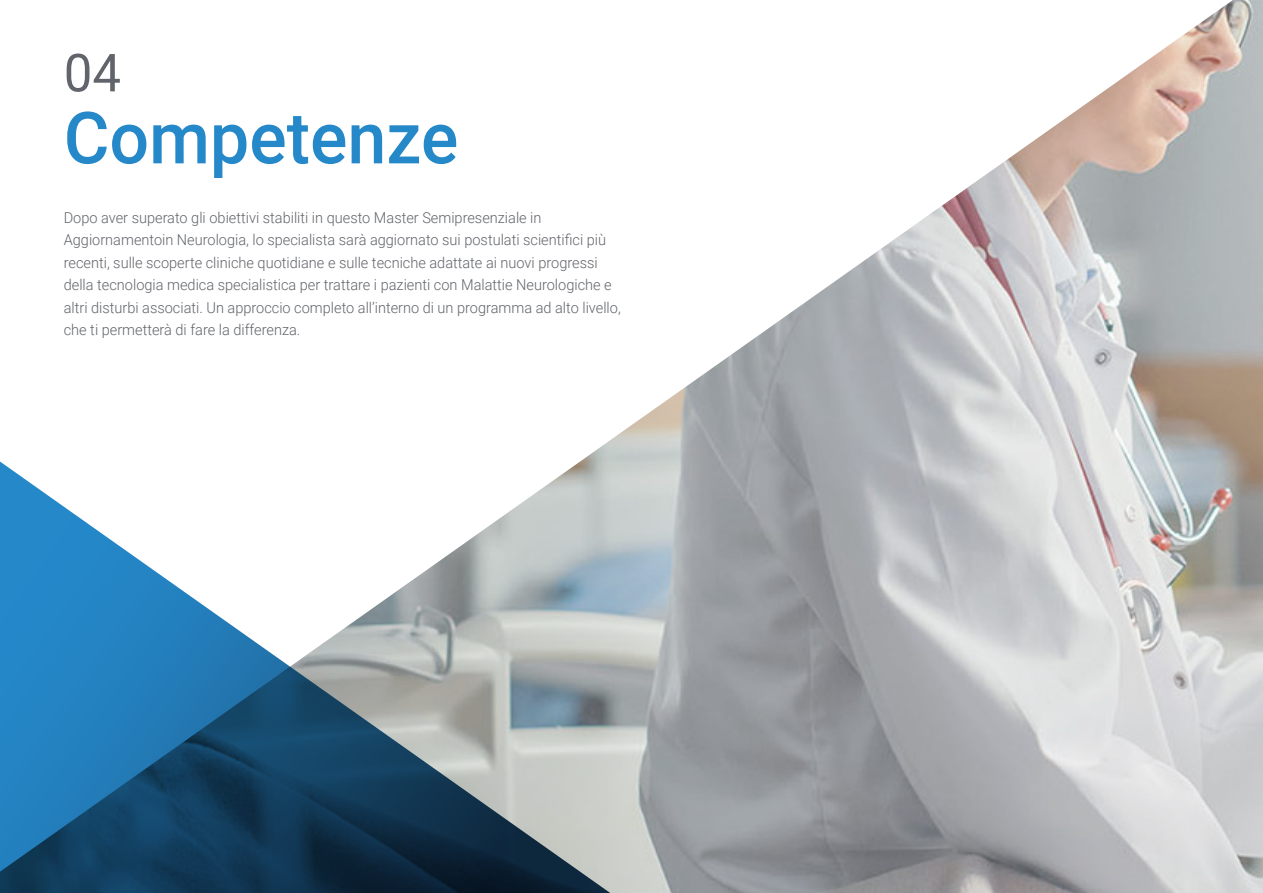
<style>
.page{position:relative;width:1263px;height:893px;background:#fff}
.page>*{position:absolute;margin:0;border:0;box-sizing:border-box;transform-origin:0 0}
.t1{font:500 72px "Roboto";color:#2488c9}
.t2{font:52.5px "Roboto";color:#61646a}
.t3{font:300 15px/22.5px "Roboto";color:#61646a}
</style>
<div class="page">
<img style="left:602px;top:0;width:661px;height:893px">
<svg style="left:0;top:446px;width:640px;height:447px"></svg>
<h2 class="t2" style="left:64px;top:36px;width:59px">04</h2>
<h1 class="t1" style="left:64px;top:87px;width:396px">Competenze</h1>
<p class="t3" style="left:64px;top:206px;width:558px">Dopo aver superato gli obiettivi stabiliti in questo Master Semipresenziale in Aggiornamentoin Neurologia, lo specialista sarà aggiornato sui postulati scientifici più recenti, sulle scoperte cliniche quotidiane e sulle tecniche adattate ai nuovi progressi della tecnologia medica specialistica per trattare i pazienti con Malattie Neurologiche e altri disturbi associati. Un approccio completo all’interno di un programma ad alto livello, che ti permetterà di fare la differenza.</p>
</div>
